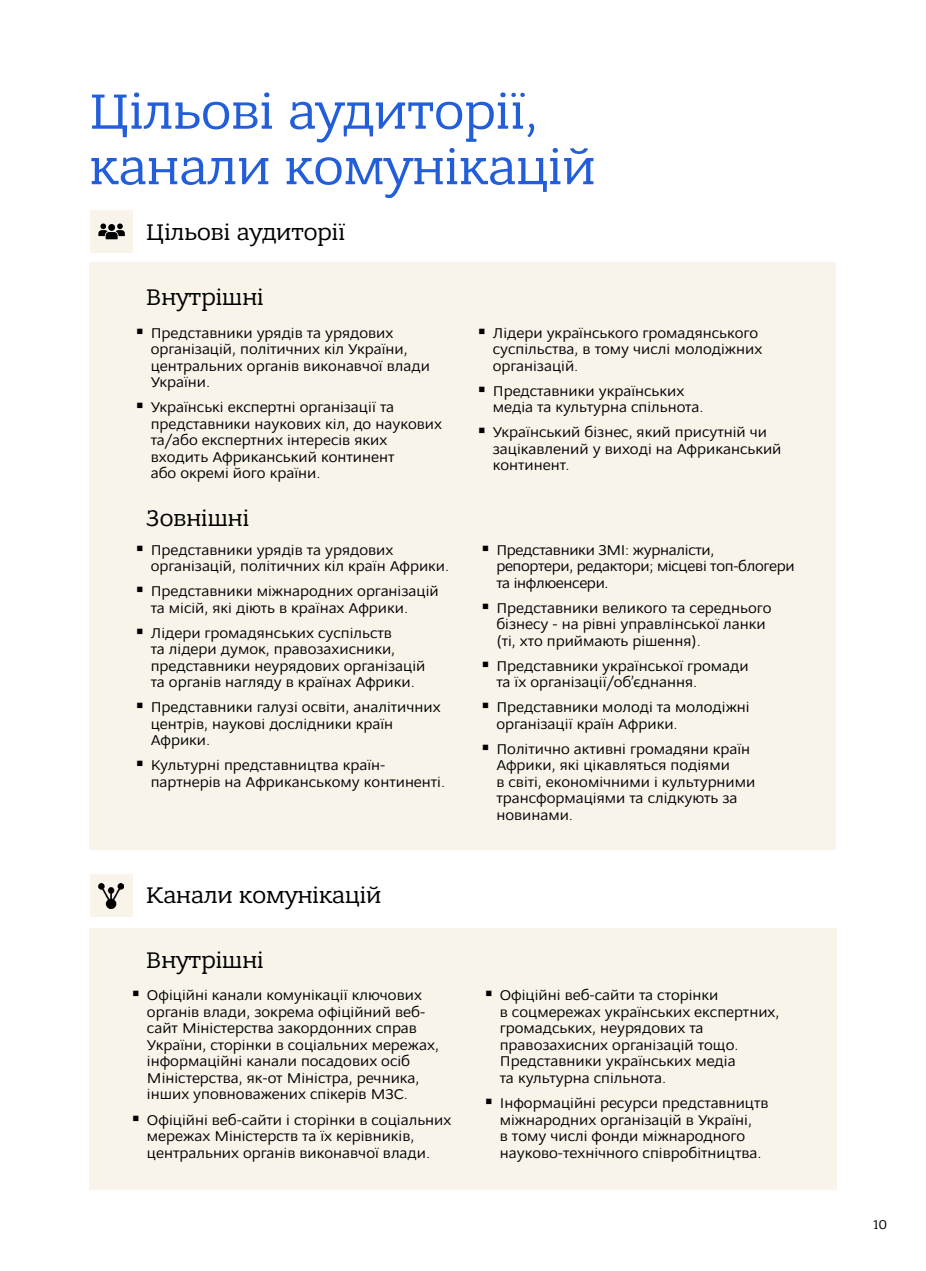
<style>
.page{position:relative;width:926px;height:1271px;background:#fff}
.page>*{position:absolute;margin:0;border:0;box-sizing:border-box;transform-origin:0 0}
.t1{font:52.5px/55.5px "Bandera Pro";color:#225eda}
.sub-header{font:24px "Bandera Pro";color:#000}
.t2{font:15px/16.5px "Osnova Pro";color:#000}
.t3{font:15px/16.5px "Osnova Pro";letter-spacing:-.02em;color:#000}
.t4{font:13.5px "Bandera Pro";color:#000}
</style>
<div class="page">
<div style="left:89px;top:263px;width:747px;height:587px;background:#f8f4ea"></div>
<div style="left:89px;top:928px;width:747px;height:261px;background:#f8f4ea"></div>
<div style="left:90px;top:874px;width:42px;height:42px;background:#f8f4ea"></div>
<img style="left:98px;top:883px;width:26px;height:25px">
<div style="left:91px;top:210px;width:42px;height:42px;background:#f8f4ea"></div>
<svg style="left:98px;top:223px;width:27px;height:16px"></svg>
<p class="t1" style="left:90px;top:84px;width:507px">Цільові аудиторії, канали комунікацій</p>
<p class="sub-header" style="left:146px;top:217px;width:200px">Цільові аудиторії</p>
<p class="sub-header" style="left:146px;top:283px;width:119px">Внутрішні</p>
<p class="t2" style="left:151px;top:324px;width:281px">Представники урядів та урядових організацій, політичних кіл України, центральних органів виконавчої влади<br>України.</p>
<p class="t2" style="left:151px;top:399px;width:293px">Українські експертні організації та представники наукових кіл, до наукових та/або експертних інтересів яких входить Африканський континент<br>або окремі його країни.</p>
<p class="sub-header" style="left:146px;top:504px;width:104px">Зовнішні</p>
<p class="t2" style="left:151px;top:541px;width:300px">Представники урядів та урядових організацій, політичних кіл країн Африки.</p>
<p class="t2" style="left:151px;top:583px;width:289px">Представники міжнародних організацій та місій, які діють в країнах Африки.</p>
<p class="t2" style="left:151px;top:624px;width:276px">Лідери громадянських суспільств<br>та лідери думок, правозахисники, представники неурядових організацій та органів нагляду в країнах Африки.</p>
<p class="t2" style="left:151px;top:699px;width:291px">Представники галузі освіти, аналітичних центрів, наукові дослідники країн<br>Африки.</p>
<p class="t2" style="left:151px;top:757px;width:296px">Культурні представництва країн&shy;партнерів на Африканському континенті.</p>
<p class="sub-header" style="left:146px;top:880px;width:236px">Канали комунікацій</p>
<p class="sub-header" style="left:146px;top:945px;width:119px">Внутрішні</p>
<p class="t2" style="left:147px;top:987px;width:293px">Офіційні канали комунікації ключових органів влади, зокрема офіційний веб&shy;сайт Міністерства закордонних справ України, сторінки в соціальних мережах, інформаційні канали посадових осіб Міністерства, як-от Міністра, речника, інших уповноважених спікерів МЗС.</p>
<p class="t2" style="left:147px;top:1111px;width:306px">Офіційні веб-сайти і сторінки в соціальних мережах Міністерств та їх керівників, центральних органів виконавчої влади.</p>
<p class="t2" style="left:493px;top:324px;width:271px">Лідери українського громадянського суспільства, в тому числі молодіжних організацій.</p>
<p class="t2" style="left:493px;top:382px;width:212px">Представники українських медіа та культурна спільнота.</p>
<p class="t2" style="left:493px;top:424px;width:290px">Український бізнес, який присутній чи зацікавлений у виході на Африканський континент.</p>
<p class="t3" style="left:496px;top:541px;width:300px">Представники ЗМІ: журналісти, репортери, редактори; місцеві топ-блогери та інфлюенсери.</p>
<p class="t2" style="left:496px;top:599px;width:276px">Представники великого та середнього бізнесу - на рівні управлінської ланки (ті, хто приймають рішення).</p>
<p class="t2" style="left:496px;top:657px;width:254px">Представники української громади та їх організації/об’єднання.</p>
<p class="t2" style="left:496px;top:699px;width:255px">Представники молоді та молодіжні організації країн Африки.</p>
<p class="t2" style="left:496px;top:740px;width:260px">Політично активні громадяни країн<br>Африки, які цікавляться подіями<br>в світі, економічними і культурними трансформаціями та слідкують за новинами.</p>
<p class="t2" style="left:500px;top:987px;width:281px">Офіційні веб-сайти та сторінки<br>в соцмережах українських експертних, громадських, неурядових та правозахисних організацій тощо.<br>Представники українських медіа<br>та культурна спільнота.</p>
<p class="t2" style="left:500px;top:1094px;width:270px">Інформаційні ресурси представництв міжнародних організацій в Україні,<br>в тому числі фонди міжнародного науково-технічного співробітництва.</p>
<p class="t4" style="left:872px;top:1216px;width:16px">10</p>
</div>
